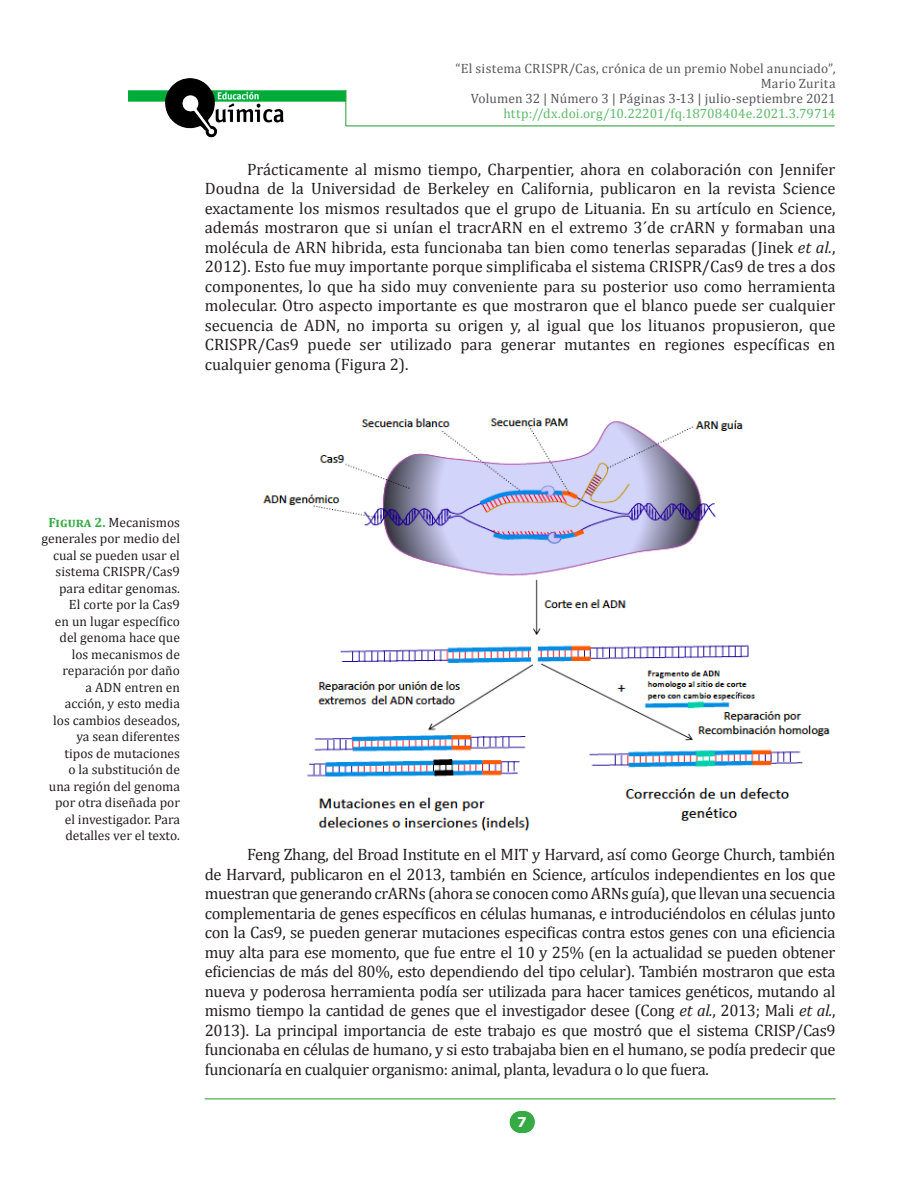
<style>
.page{position:relative;width:918px;height:1188px;background:#fff}
.page>*{position:absolute;margin:0;border:0;box-sizing:border-box;transform-origin:0 0}
.P-San{font:16.5px/19.5px "Cambria";letter-spacing:-.02em;color:#231f20;text-align:justify}
.PieImg{font:13.5px/16.5px "Cambria";color:#231f20;text-align:right}
.t1{font:13.5px/15px "Cambria";letter-spacing:.015em;color:#57585a;text-align:right}
.t2{font:13.5px "Cambria";color:#5ebb6a}
.t3{font:700 13.5px "Verdana";color:#fff}
.s1{font-style:italic}
.s2{font-weight:700;color:#36aa45}
</style>
<div class="page">
<img style="left:128px;top:78px;width:217px;height:59px">
<hr style="left:345px;top:125px;width:491px;height:2px;background:#85c38d">
<hr style="left:346px;top:126px;width:489px;height:1px;background:#36aa45">
<hr style="left:345px;top:89px;width:2px;height:38px;background:#231f20;opacity:.44">
<hr style="left:346px;top:90px;width:1px;height:36px;background:#36aa45">
<div style="left:509px;top:1110px;width:26px;height:24px;background:#36aa45;border-radius:12px"></div>
<div style="left:509px;top:1110px;width:27px;height:24px;border:1px solid #fff;border-radius:12px"></div>
<hr style="left:204px;top:1098px;width:632px;height:2px;background:#76be7f">
<hr style="left:205px;top:1099px;width:631px;height:1px;background:#36aa45">
<img style="left:262px;top:418px;width:568px;height:413px">
<p class="t1" style="left:456px;top:61px;width:382px">“El sistema CRISPR/Cas, crónica de un premio Nobel anunciado”,<br>Mario Zurita<br>Volumen 32 | Número 3 | Páginas 3-13 | julio-septiembre 2021</p>
<p class="t2" style="left:503px;top:105px;width:334px">http://dx.doi.org/10.22201/fq.18708404e.2021.3.79714</p>
<p class="P-San" style="left:205px;top:160px;width:632px;text-indent:43px">Prácticamente al mismo tiempo, Charpentier, ahora en colaboración con Jennifer Doudna de la Universidad de Berkeley en California, publicaron en la revista Science exactamente los mismos resultados que el grupo de Lituania. En su artículo en Science, además mostraron que si unían el tracrARN en el extremo 3´de crARN y formaban una molécula de ARN hibrida, esta funcionaba tan bien como tenerlas separadas (Jinek <span class="s1">et al.</span>, 2012). Esto fue muy importante porque simplificaba el sistema CRISPR/Cas9 de tres a dos componentes, lo que ha sido muy conveniente para su posterior uso como herramienta molecular. Otro aspecto importante es que mostraron que el blanco puede ser cualquier secuencia de ADN, no importa su origen y, al igual que los lituanos propusieron, que CRISPR/Cas9 puede ser utilizado para generar mutantes en regiones específicas en cualquier genoma (Figura 2).</p>
<p class="PieImg" style="left:41px;top:514px;width:140px"><span class="s2">Figura 2.</span> Mecanismos generales por medio del cual se pueden usar el sistema CRISPR/Cas9 para editar genomas.<br>El corte por la Cas9<br>en un lugar específico del genoma hace que los mecanismos de reparación por daño<br>a ADN entren en<br>acción, y esto media<br>los cambios deseados, ya sean diferentes<br>tipos de mutaciones<br>o la substitución de<br>una región del genoma por otra diseñada por el investigador. Para detalles ver el texto.</p>
<p class="P-San" style="left:205px;top:845px;width:632px;text-indent:43px">Feng Zhang, del Broad Institute en el MIT y Harvard, así como George Church, también de Harvard, publicaron en el 2013, también en Science, artículos independientes en los que muestran que generando crARNs (ahora se conocen como ARNs guía), que llevan una secuencia complementaria de genes específicos en células humanas, e introduciéndolos en células junto con la Cas9, se pueden generar mutaciones especificas contra estos genes con una eficiencia muy alta para ese momento, que fue entre el 10 y 25% (en la actualidad se pueden obtener eficiencias de más del 80%, esto dependiendo del tipo celular). También mostraron que esta nueva y poderosa herramienta podía ser utilizada para hacer tamices genéticos, mutando al mismo tiempo la cantidad de genes que el investigador desee (Cong <span class="s1">et al.</span>, 2013; Mali <span class="s1">et al.</span>, 2013). La principal importancia de este trabajo es que mostró que el sistema CRISP/Cas9 funcionaba en células de humano, y si esto trabajaba bien en el humano, se podía predecir que funcionaría en cualquier organismo: animal, planta, levadura o lo que fuera.</p>
<p class="t3" style="left:517px;top:1113px;width:11px">7</p>
</div>
